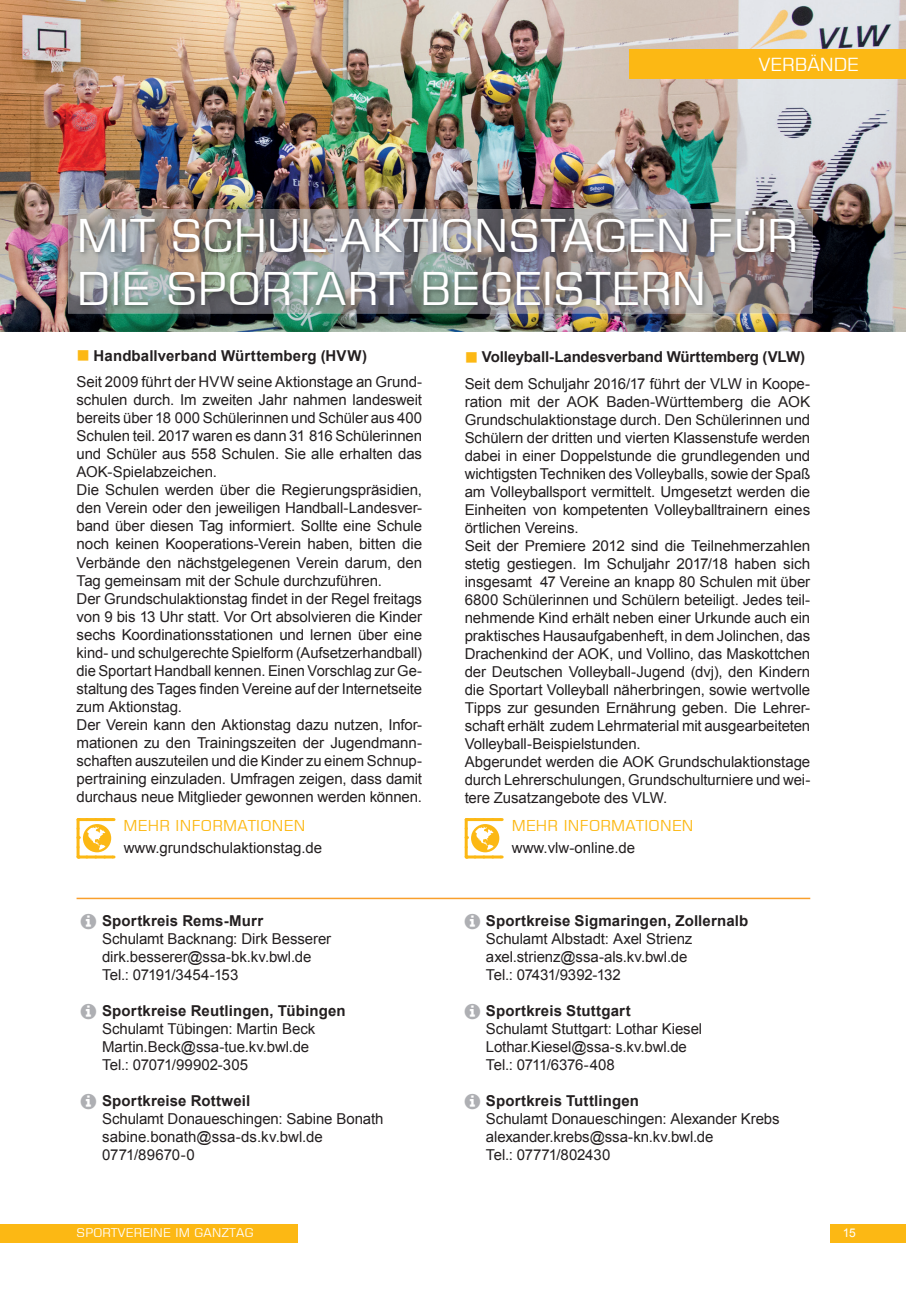
<style>
.page{position:relative;width:906px;height:1289px;background:#fff}
.page>*{position:absolute;margin:0;border:0;box-sizing:border-box;transform-origin:0 0}
.t1{font:45px/52.5px "Square 721 BT";color:#fff}
.t2{font:18px "Square 721 BT";color:#fff}
.t3{font:15px/18px "Arial";letter-spacing:-.005em;color:#231f20}
.t4{font:700 15px "Arial";letter-spacing:.01em;color:#231f20}
.t5{font:700 15px "Arial";letter-spacing:-.01em;color:#231f20}
.t6{font:15px "Square 721 BT";letter-spacing:.02em;color:#fcb814}
.t7{font:12px "Square 721 BT";letter-spacing:.02em;color:#fff}
.t8{font:12px "Arial";color:#fff}
</style>
<div class="page">
<img style="left:0;top:0;width:906px;height:332px">
<hr style="left:77px;top:897px;width:733px;height:2px;background:#f99f2d">
<svg style="left:465px;top:818px;width:37px;height:40px"></svg>
<svg style="left:77px;top:818px;width:37px;height:40px"></svg>
<div style="left:0;top:1223px;width:298px;height:18px;background:#fcb814"></div>
<div style="left:830px;top:1223px;width:76px;height:18px;background:#fcb814"></div>
<div style="left:629px;top:49px;width:277px;height:30px;background:#fcb814"></div>
<img style="left:68px;top:209px;width:744px;height:104px">
<img style="left:77px;top:209px;width:724px;height:102px">
<p class="t2" style="left:759px;top:53px;width:101px">VERBÄNDE</p>
<h1 class="t1" style="left:77px;top:209px;width:723px">MIT SCHUL-AKTIONSTAGEN FÜR<br>DIE SPORTART BEGEISTERN</h1>
<p class="t4" style="left:94px;top:345px;width:275px">Handballverband Württemberg (HVW)</p>
<p class="t3" style="left:77px;top:373px;width:347px">Seit 2009 führt der HVW seine Aktionstage an Grund&shy;schulen durch. Im zweiten Jahr nahmen landesweit bereits über 18 000 Schülerinnen und Schüler aus 400<br>Schulen teil. 2017 waren es dann 31 816 Schülerinnen und Schüler aus 558 Schulen. Sie alle erhalten das AOK-Spielabzeichen.<br>Die Schulen werden über die Regierungspräsidien, den Verein oder den jeweiligen Handball-Landesver&shy;band über diesen Tag informiert. Sollte eine Schule noch keinen Kooperations-Verein haben, bitten die Verbände den nächstgelegenen Verein darum, den Tag gemeinsam mit der Schule durchzuführen.<br>Der Grundschulaktionstag findet in der Regel freitags von 9 bis 13 Uhr statt. Vor Ort absolvieren die Kinder sechs Koordinationsstationen und lernen über eine kind- und schulgerechte Spielform (Aufsetzerhandball) die Sportart Handball kennen. Einen Vorschlag zur Ge&shy;staltung des Tages finden Vereine auf der Internetseite zum Aktionstag.<br>Der Verein kann den Aktionstag dazu nutzen, Infor&shy;mationen zu den Trainingszeiten der Jugendmann&shy;schaften auszuteilen und die Kinder zu einem Schnup&shy;pertraining einzuladen. Umfragen zeigen, dass damit durchaus neue Mitglieder gewonnen werden können.</p>
<p class="t6" style="left:124px;top:816px;width:183px">MEHR INFORMATIONEN</p>
<p class="t3" style="left:124px;top:838px;width:200px">www.grundschulaktionstag.de</p>
<p class="t4" style="left:102px;top:910px;width:163px">Sportkreis Rems-Murr</p>
<p class="t3" style="left:102px;top:929px;width:231px">Schulamt Backnang: Dirk Besserer dirk.besserer@ssa-bk.kv.bwl.de<br>Tel.: 07191/3454-153</p>
<p class="t4" style="left:102px;top:1000px;width:245px">Sportkreise Reutlingen, Tübingen</p>
<p class="t3" style="left:102px;top:1019px;width:215px">Schulamt Tübingen: Martin Beck<br>Martin.Beck@ssa-tue.kv.bwl.de<br>Tel.: 07071/99902-305</p>
<p class="t4" style="left:102px;top:1090px;width:150px">Sportkreise Rottweil</p>
<p class="t3" style="left:102px;top:1109px;width:283px">Schulamt Donaueschingen: Sabine Bonath sabine.bonath@ssa-ds.kv.bwl.de<br>0771/89670-0</p>
<p class="t5" style="left:482px;top:346px;width:325px">Volleyball-Landesverband Württemberg (VLW)</p>
<p class="t3" style="left:465px;top:374px;width:347px">Seit dem Schuljahr 2016/17 führt der VLW in Koope&shy;ration mit der AOK Baden-Württemberg die AOK Grundschulaktionstage durch. Den Schülerinnen und Schülern der dritten und vierten Klassenstufe werden dabei in einer Doppelstunde die grundlegenden und wichtigsten Techniken des Volleyballs, sowie der Spaß am Volleyballsport vermittelt. Umgesetzt werden die Einheiten von kompetenten Volleyballtrainern eines örtlichen Vereins.<br>Seit der Premiere 2012 sind die Teilnehmerzahlen stetig gestiegen. Im Schuljahr 2017/18 haben sich insgesamt 47 Vereine an knapp 80 Schulen mit über 6800 Schülerinnen und Schülern beteiligt. Jedes teil&shy;nehmende Kind erhält neben einer Urkunde auch ein praktisches Hausaufgabenheft, in dem Jolinchen, das Drachenkind der AOK, und Vollino, das Maskottchen der Deutschen Volleyball-Jugend (dvj), den Kindern die Sportart Volleyball näherbringen, sowie wertvolle Tipps zur gesunden Ernährung geben. Die Lehrer&shy;schaft erhält zudem Lehrmaterial mit ausgearbeiteten Volleyball-Beispielstunden.<br>Abgerundet werden die AOK Grundschulaktionstage durch Lehrerschulungen, Grundschulturniere und wei&shy;tere Zusatzangebote des VLW.</p>
<p class="t6" style="left:512px;top:816px;width:183px">MEHR INFORMATIONEN</p>
<p class="t3" style="left:512px;top:838px;width:125px">www.vlw-online.de</p>
<p class="t4" style="left:486px;top:910px;width:264px">Sportkreise Sigmaringen, Zollernalb</p>
<p class="t3" style="left:486px;top:929px;width:208px">Schulamt Albstadt: Axel Strienz axel.strienz@ssa-als.kv.bwl.de<br>Tel.: 07431/9392-132</p>
<p class="t4" style="left:486px;top:1000px;width:146px">Sportkreis Stuttgart</p>
<p class="t3" style="left:486px;top:1019px;width:218px">Schulamt Stuttgart: Lothar Kiesel<br>Lothar.Kiesel@ssa-s.kv.bwl.de<br>Tel.: 0711/6376-408</p>
<p class="t4" style="left:486px;top:1090px;width:155px">Sportkreis Tuttlingen</p>
<p class="t3" style="left:486px;top:1109px;width:295px">Schulamt Donaueschingen: Alexander Krebs alexander.krebs@ssa-kn.kv.bwl.de<br>Tel.: 07771/802430</p>
<p class="t7" style="left:77px;top:1225px;width:178px">SPORTVEREINE IM GANZTAG</p>
<p class="t8" style="left:843px;top:1224px;width:15px">15</p>
</div>
